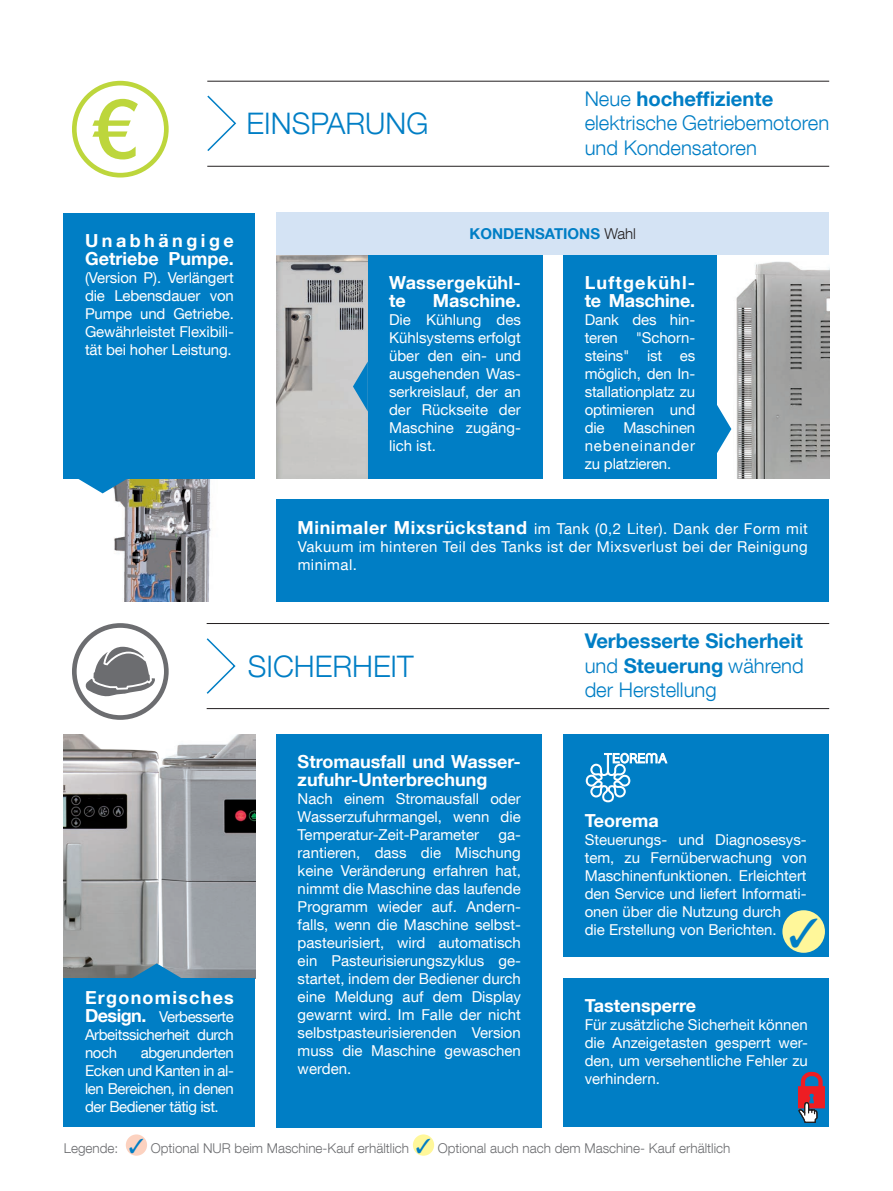
<style>
.page{position:relative;width:893px;height:1191px;background:#fff}
.page>*{position:absolute;margin:0;border:0;box-sizing:border-box;transform-origin:0 0}
.t1{font:300 29.7px "Helvetica Neue LT Com";color:#007ec5}
.t2{font:300 20.25px/24.3px "Helvetica Neue LT Com";color:#007ec5}
.t3{font:700 20.25px/24.3px "Helvetica Neue LT Com";color:#007ec5;text-align:justify}
.t4{font:700 18px/18px "Helvetica Neue LT Com";color:#fff}
.t5{font:700 18px/18px "Helvetica Neue LT Com";letter-spacing:.065em;color:#fff}
.t6{font:700 18px "Helvetica Neue LT Com";letter-spacing:.07em;color:#fff}
.t7{font:15px/18px "Helvetica Neue LT Com";color:#fff;text-align:justify}
.t8{font:700 15px "Helvetica Neue LT Com";color:#007ec5}
.t9{font:300 13.5px "Helvetica Neue LT Com";color:#6c6d70}
.s1{font-weight:700}
.s2{font-weight:300;color:#231f20}
.s3{font-weight:700;font-size:18px}
.s4{font-weight:300}
.s5{color:#007ec5}
</style>
<div class="page">
<img style="left:64px;top:734px;width:191px;height:244px">
<img style="left:64px;top:478px;width:191px;height:124px">
<hr style="left:207px;top:708px;width:622px;height:1px;background:#231f20">
<hr style="left:207px;top:623px;width:622px;height:1px;background:#231f20">
<svg style="left:72px;top:623px;width:97px;height:97px"></svg>
<svg style="left:206px;top:638px;width:30px;height:56px"></svg>
<div style="left:563px;top:734px;width:266px;height:223px;background:#007ec5"></div>
<div style="left:64px;top:213px;width:191px;height:265px;background:#007ec5"></div>
<svg style="left:132px;top:963px;width:50px;height:15px"></svg>
<div style="left:64px;top:978px;width:191px;height:149px;background:#007ec5"></div>
<svg style="left:586px;top:752px;width:82px;height:50px"></svg>
<hr style="left:207px;top:81px;width:622px;height:1px;background:#231f20">
<hr style="left:207px;top:166px;width:622px;height:1px;background:#231f20">
<div style="left:72px;top:81px;width:97px;height:96px;border:5px solid #bdd63c;border-radius:50%"></div>
<svg style="left:92px;top:99px;width:46px;height:60px"></svg>
<svg style="left:207px;top:95px;width:30px;height:56px"></svg>
<img style="left:716px;top:255px;width:113px;height:223px">
<img style="left:276px;top:255px;width:92px;height:223px">
<svg style="left:716px;top:404px;width:15px;height:50px"></svg>
<div style="left:563px;top:255px;width:153px;height:223px;background:#007ec5"></div>
<div style="left:563px;top:978px;width:266px;height:149px;background:#007ec5"></div>
<div style="left:368px;top:255px;width:174px;height:223px;background:#007ec5"></div>
<svg style="left:353px;top:361px;width:15px;height:50px"></svg>
<svg style="left:78px;top:478px;width:50px;height:15px"></svg>
<div style="left:276px;top:213px;width:553px;height:42px;background:#d4e3f4"></div>
<div style="left:782px;top:910px;width:43px;height:42px;background:#fff79a;border-radius:50%"></div>
<div style="left:126px;top:1134px;width:21px;height:21px;background:#fcd2c0;border-radius:50%"></div>
<div style="left:413px;top:1134px;width:21px;height:21px;background:#fff79a;border-radius:50%"></div>
<div style="left:276px;top:734px;width:266px;height:393px;background:#007ec5"></div>
<svg style="left:798px;top:1071px;width:27px;height:52px"></svg>
<div style="left:276px;top:500px;width:553px;height:102px;background:#007ec5"></div>
<h1 class="t1" style="left:247px;top:105px;width:183px">EINSPARUNG</h1>
<h2 class="t2" style="left:585px;top:86px;width:246px">Neue <span class="s1">hocheffiziente </span>elektrische Getriebemotoren und Kondensatoren</h2>
<p class="t4" style="left:85px;top:231px;width:150px">Unabhängige<br>Getriebe Pumpe.</p>
<p class="t7" style="left:85px;top:268px;width:150px">(Version P). Verlängert die Lebensdauer von Pumpe und Getriebe.<br>Gewährleistet Flexibili&shy;tät bei hoher Leistung.</p>
<p class="t8" style="left:470px;top:224px;width:168px">KONDENSATIONS <span class="s2">Wahl</span></p>
<p class="t4" style="left:389px;top:273px;width:133px">Wassergekühl&shy;te</p>
<p class="t4" style="left:433px;top:291px;width:89px">Maschine.</p>
<p class="t7" style="left:389px;top:311px;width:133px">Die Kühlung des Kühlsystems erfolgt über den ein- und ausgehenden Was&shy;serkreislauf, der an der Rückseite der Maschine zugäng&shy;lich ist.</p>
<p class="t5" style="left:585px;top:273px;width:112px">Luftgekühl&shy;te Maschine.</p>
<p class="t7" style="left:585px;top:311px;width:112px">Dank des hin&shy;teren "Schorn&shy;steins" ist es möglich, den In&shy;stallationplatz zu optimieren und die Maschinen nebeneinander zu platzieren.</p>
<p class="t7" style="left:298px;top:519px;width:512px"><span class="s3">Minimaler Mixsrückstand</span> im Tank (0,2 Liter). Dank der Form mit Vakuum im hinteren Teil des Tanks ist der Mixsverlust bei der Reinigung minimal.</p>
<h1 class="t1" style="left:248px;top:648px;width:167px">SICHERHEIT</h1>
<p class="t6" style="left:85px;top:986px;width:150px">Ergonomisches</p>
<p class="t7" style="left:85px;top:1007px;width:150px"><span class="s3">Design.</span> Verbesserte Arbeitssicherheit durch noch</p>
<p class="t7" style="left:85px;top:1043px;width:150px;text-indent:56px">abgerunderten Ecken und Kanten in al&shy;len Bereichen, in denen der Bediener tätig ist.</p>
<p class="t4" style="left:298px;top:752px;width:225px">Stromausfall und Wasser&shy;zufuhr-Unterbrechung</p>
<p class="t7" style="left:298px;top:789px;width:225px">Nach einem Stromausfall oder Wasserzufuhrmangel, wenn die Temperatur-Zeit-Parameter</p>
<p class="t7" style="left:298px;top:825px;width:225px;text-indent:201px">ga&shy;rantieren, dass die Mischung keine Veränderung erfahren hat, nimmt die Maschine das laufende Programm wieder auf. Andern&shy;falls, wenn die Maschine selbst&shy;pasteurisiert, wird automatisch ein Pasteurisierungszyklus ge&shy;startet, indem der Bediener durch eine Meldung auf dem Display gewarnt wird. Im Falle der nicht selbstpasteurisierenden Version muss die Maschine gewaschen werden.</p>
<h2 class="t3" style="left:585px;top:628px;width:221px">Verbesserte Sicherheit <span class="s4">und</span> Steuerung <span class="s4">während der Herstellung</span></h2>
<p class="t4" style="left:585px;top:811px;width:75px">Teorema</p>
<p class="t7" style="left:585px;top:830px;width:224px;text-align:left">Steuerungs- und Diagnosesys&shy;tem, zu Fernüberwachung von<br>Maschinenfunktionen. Erleichtert den Service und liefert Informati&shy;onen über die Nutzung durch<br>die Erstellung von Berichten.</p>
<p class="t4" style="left:585px;top:996px;width:113px">Tastensperre</p>
<p class="t7" style="left:585px;top:1015px;width:225px">Für zusätzliche Sicherheit können die Anzeigetasten gesperrt wer&shy;den, um versehentliche Fehler zu verhindern.</p>
<p class="t9" style="left:64px;top:1139px;width:668px">Legende: <span class="s5">✓</span> Optional NUR beim Maschine-Kauf erhältlich <span class="s5">✓</span> Optional auch nach dem Maschine- Kauf erhältlich</p>
</div>
